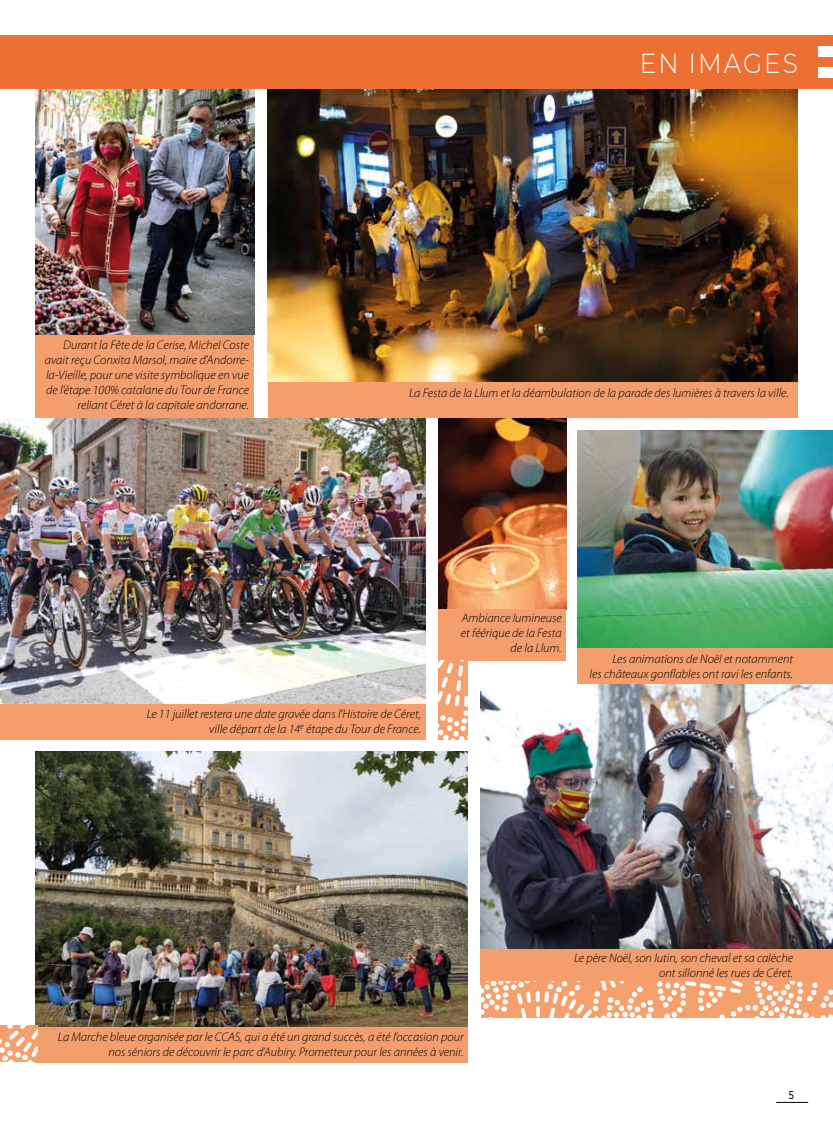
<style>
.page{position:relative;width:833px;height:1134px;background:#fff}
.page>*{position:absolute;margin:0;border:0;box-sizing:border-box;transform-origin:0 0}
.t1{font:300 27.5px "Montserrat";letter-spacing:.08em;color:#fff;scale:.9 1}
.t2{font:italic 300 12.5px/15px "Myriad Pro";color:#000;text-align:right}
.t3{font:500 11.25px "Montserrat";color:#000;scale:.8 1}
</style>
<div class="page">
<hr style="left:776px;top:1102px;width:32px;height:1px;background:#000">
<img style="left:438px;top:418px;width:128px;height:191px">
<div style="left:35px;top:333px;width:219px;height:99px;background:#f49e6d"></div>
<img style="left:480px;top:684px;width:353px;height:265px">
<img style="left:268px;top:89px;width:529px;height:294px">
<div style="left:268px;top:383px;width:529px;height:35px;background:#f49e6d"></div>
<img style="left:35px;top:89px;width:219px;height:246px">
<div style="left:480px;top:949px;width:353px;height:35px;background:#f49e6d"></div>
<img style="left:35px;top:751px;width:433px;height:277px">
<div style="left:35px;top:1028px;width:433px;height:35px;background:#f49e6d"></div>
<img style="left:578px;top:430px;width:255px;height:218px">
<div style="left:578px;top:648px;width:255px;height:36px;background:#f49e6d"></div>
<div style="left:438px;top:609px;width:128px;height:52px;background:#f49e6d"></div>
<img style="left:438px;top:661px;width:29px;height:79px">
<img style="left:0;top:1026px;width:37px;height:35px">
<img style="left:481px;top:981px;width:352px;height:36px">
<img style="left:0;top:418px;width:425px;height:286px">
<div style="left:0;top:704px;width:425px;height:36px;background:#f49e6d"></div>
<div style="left:0;top:35px;width:833px;height:54px;background:#ed6f32"></div>
<div style="left:819px;top:46px;width:14px;height:11px;background:#fff"></div>
<div style="left:819px;top:67px;width:14px;height:11px;background:#fff"></div>
<p class="t2" style="left:45px;top:337px;width:206px">Durant la Fête de la Cerise, Michel Coste avait reçu Conxita Marsol, maire d’Andorre&shy;la-Vieille, pour une visite symbolique en vue de l’étape 100% catalane du Tour de France reliant Céret à la capitale andorrane.</p>
<h1 class="t1" style="left:640px;top:44px;width:177px">EN IMAGES</h1>
<p class="t2" style="left:409px;top:385px;width:381px">La Festa de la Llum et la déambulation de la parade des lumières à travers la ville.</p>
<p class="t2" style="left:461px;top:611px;width:102px">Ambiance lumineuse et féérique de la Festa de la Llum.</p>
<p class="t2" style="left:589px;top:652px;width:205px">Les animations de Noël et notamment<br>les châteaux gonflables ont ravi les enfants.</p>
<p class="t2" style="left:147px;top:707px;width:276px">Le 11 juillet restera une date gravée dans l’Histoire de Céret, ville départ de la 14<sup>e</sup> étape du Tour de France.</p>
<p class="t2" style="left:58px;top:1030px;width:407px">La Marche bleue organisée par le CCAS, qui a été un grand succès, a été l’occasion pour nos séniors de découvrir le parc d’Aubiry. Prometteur pour les années à venir.</p>
<p class="t2" style="left:574px;top:950px;width:220px">Le père Noël, son lutin, son cheval et sa calèche ont sillonné les rues de Céret.</p>
<p class="t3" style="left:789px;top:1087px;width:8px">5</p>
</div>
